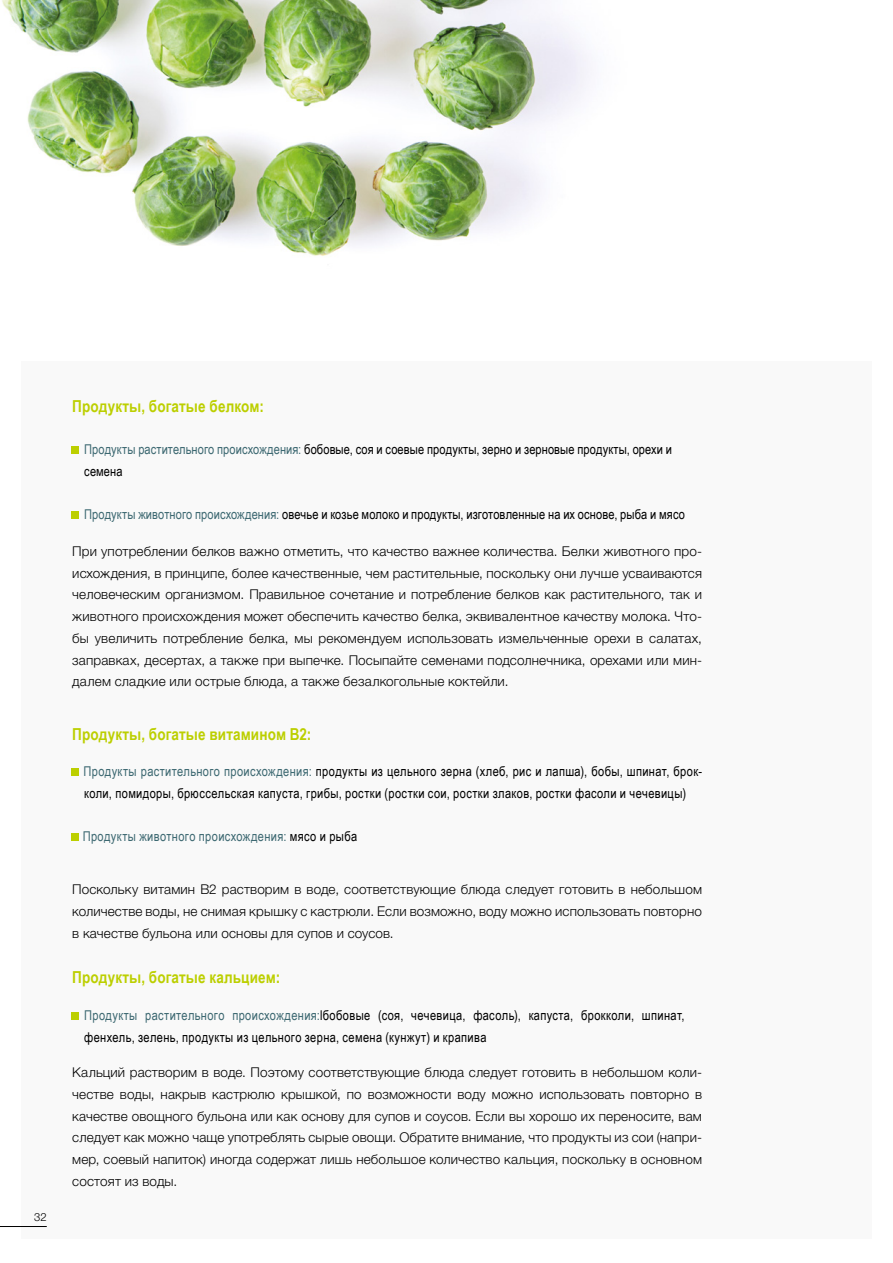
<style>
.page{position:relative;width:893px;height:1263px;background:#fff}
.page>*{position:absolute;margin:0;border:0;box-sizing:border-box;transform-origin:0 0}
.t1{font:700 16.5px "Arial Narrow";letter-spacing:.005em;color:#bccf00}
.t2{font:13.5px/21.8px "Helvetica Neue World 45 Lt";letter-spacing:.01em;color:#000;text-align:justify}
.t3{font:13.5px/21.8px "Arial Narrow";letter-spacing:.025em;color:#000}
.t4{font:13.5px/21.8px "Arial Narrow";letter-spacing:.005em;color:#000}
.t5{font:13.5px "Arial Narrow";letter-spacing:.025em;color:#3c6871}
.t6{font:11.25px "Helvetica Neue World 45 Lt";color:#000}
.s1{color:#3c6871}
.s2{color:#000}
</style>
<div class="page">
<img style="left:2px;top:0;width:587px;height:256px">
<div style="left:21px;top:361px;width:851px;height:877px;background:#f9f9f9"></div>
<div style="left:71px;top:446px;width:8px;height:8px;background:#bccf00"></div>
<div style="left:71px;top:511px;width:8px;height:8px;background:#bccf00"></div>
<div style="left:71px;top:768px;width:8px;height:8px;background:#bccf00"></div>
<div style="left:71px;top:833px;width:8px;height:8px;background:#bccf00"></div>
<div style="left:71px;top:1012px;width:8px;height:8px;background:#bccf00"></div>
<hr style="left:0;top:1226px;width:47px;height:1px;background:#000">
<p class="t6" style="left:34px;top:1211px;width:14px">32</p>
<p class="t1" style="left:72px;top:393px;width:193px">Продукты, богатые белком:</p>
<p class="t4" style="left:84px;top:438px;width:589px"><span class="s1">Продукты растительного происхождения:</span> бобовые, соя и соевые продукты, зерно и зерновые продукты, орехи и семена</p>
<p class="t3" style="left:84px;top:503px;width:602px"><span class="s1">Продукты животного происхождения:</span> овечье и козье молоко и продукты, изготовленные на их основе, рыба и мясо</p>
<p class="t2" style="left:72px;top:540px;width:631px">При употреблении белков важно отметить, что качество важнее количества. Белки животного про&shy;исхождения, в принципе, более качественные, чем растительные, поскольку они лучше усваиваются человеческим организмом. Правильное сочетание и потребление белков как растительного, так и животного происхождения может обеспечить качество белка, эквивалентное качеству молока. Что&shy;бы увеличить потребление белка, мы рекомендуем использовать измельченные орехи в салатах, заправках, десертах, а также при выпечке. Посыпайте семенами подсолнечника, орехами или мин&shy;далем сладкие или острые блюда, а также безалкогольные коктейли.</p>
<p class="t1" style="left:72px;top:721px;width:241px">Продукты, богатые витамином В2:</p>
<p class="t3" style="left:83px;top:760px;width:620px"><span class="s1">Продукты растительного происхождения:</span> продукты из цельного зерна (хлеб, рис и лапша), бобы, шпинат, брок&shy;коли, помидоры, брюссельская капуста, грибы, ростки (ростки сои, ростки злаков, ростки фасоли и чечевицы)</p>
<p class="t5" style="left:83px;top:826px;width:276px">Продукты животного происхождения: <span class="s2">мясо и рыба</span></p>
<p class="t2" style="left:72px;top:878px;width:631px">Поскольку витамин В2 растворим в воде, соответствующие блюда следует готовить в небольшом количестве воды, не снимая крышку с кастрюли. Если возможно, воду можно использовать повторно в качестве бульона или основы для супов и соусов.</p>
<p class="t1" style="left:72px;top:964px;width:209px">Продукты, богатые кальцием:</p>
<p class="t3" style="left:84px;top:1004px;width:602px"><span class="s1">Продукты растительного происхождения:</span>lбобовые (соя, чечевица, фасоль), капуста, брокколи, шпинат, фенхель, зелень, продукты из цельного зерна, семена (кунжут) и крапива</p>
<p class="t2" style="left:72px;top:1061px;width:631px">Кальций растворим в воде. Поэтому соответствующие блюда следует готовить в небольшом коли&shy;честве воды, накрыв кастрюлю крышкой, по возможности воду можно использовать повторно в качестве овощного бульона или как основу для супов и соусов. Если вы хорошо их переносите, вам следует как можно чаще употреблять сырые овощи. Обратите внимание, что продукты из сои (напри&shy;мер, соевый напиток) иногда содержат лишь небольшое количество кальция, поскольку в основном состоят из воды.</p>
</div>
